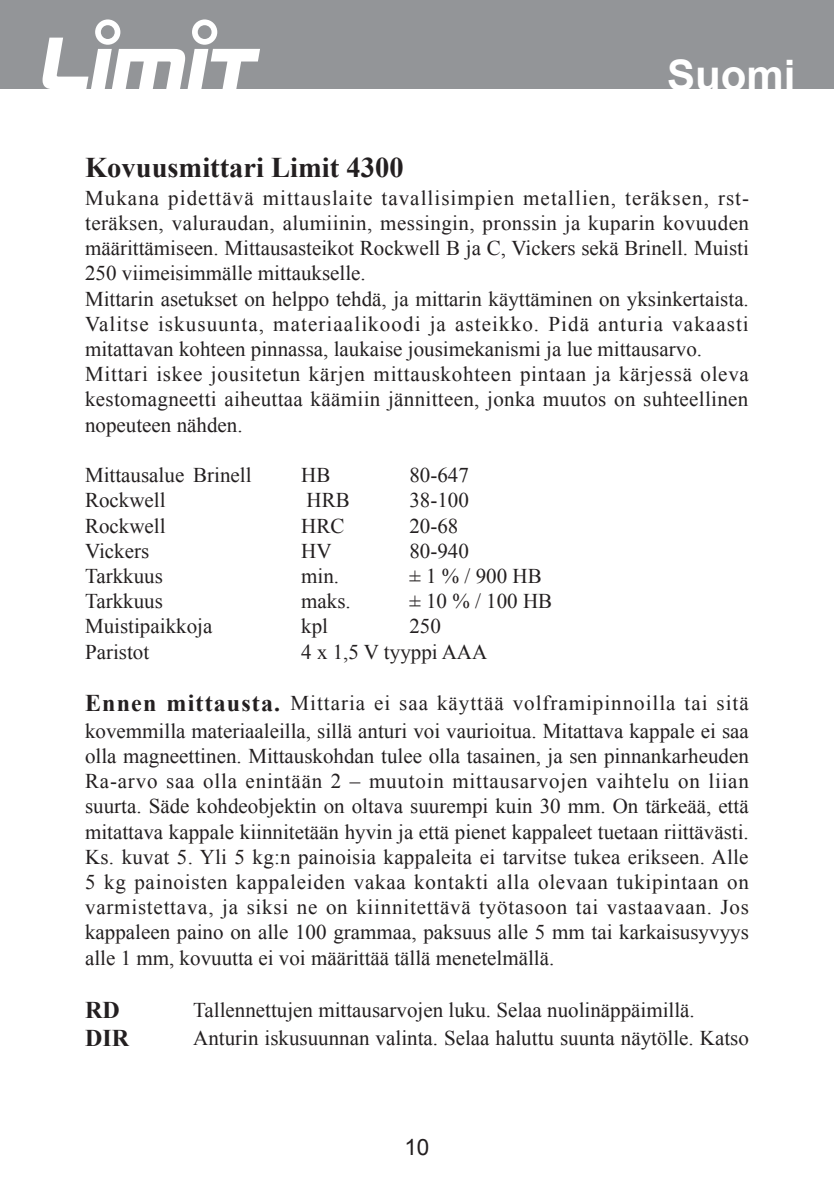
<style>
.page{position:relative;width:834px;height:1191px;background:#fff}
.page>*{position:absolute;margin:0;border:0;box-sizing:border-box;transform-origin:0 0}
.t1{font:700 42px "Arial";color:#fff}
.t2{font:700 28.5px "Times New Roman";color:#231f20}
.t3{font:700 24px "Times New Roman";color:#231f20}
.t4{font:22.5px "Arial";color:#231f20}
.t5{font:21px/25.2px "Times New Roman";color:#231f20}
.s1{font-weight:700;font-size:24px}
</style>
<div class="page">
<div style="left:0;top:0;width:833px;height:89px;background:#939598"></div>
<svg style="left:43px;top:19px;width:217px;height:70px"></svg>
<p class="t1" style="left:667px;top:47px;width:130px">Suomi</p>
<p class="t2" style="left:85px;top:148px;width:320px">Kovuusmittari Limit 4300</p>
<p class="t5" style="left:85px;top:185px;width:665px">Mukana pidettävä mittauslaite tavallisimpien metallien, teräksen, rst&shy;teräksen, valuraudan, alumiinin, messingin, pronssin ja kuparin kovuuden määrittämiseen. Mittausasteikot Rockwell B ja C, Vickers sekä Brinell. Muisti 250 viimeisimmälle mittaukselle.<br>Mittarin asetukset on helppo tehdä, ja mittarin käyttäminen on yksinkertaista.<br>Valitse iskusuunta, materiaalikoodi ja asteikko. Pidä anturia vakaasti mitattavan kohteen pinnassa, laukaise jousimekanismi ja lue mittausarvo.<br>Mittari iskee jousitetun kärjen mittauskohteen pintaan ja kärjessä oleva kestomagneetti aiheuttaa käämiin jännitteen, jonka muutos on suhteellinen nopeuteen nähden.</p>
<p class="t5" style="left:85px;top:462px;width:168px">Mittausalue Brinell</p>
<p class="t5" style="left:301px;top:462px;width:31px">HB</p>
<p class="t5" style="left:409px;top:462px;width:61px">80-647</p>
<p class="t5" style="left:85px;top:487px;width:82px">Rockwell</p>
<p class="t5" style="left:306px;top:487px;width:45px">HRB</p>
<p class="t5" style="left:409px;top:487px;width:61px">38-100</p>
<p class="t5" style="left:85px;top:512px;width:82px">Rockwell</p>
<p class="t5" style="left:301px;top:512px;width:45px">HRC</p>
<p class="t5" style="left:409px;top:512px;width:50px">20-68</p>
<p class="t5" style="left:85px;top:538px;width:66px">Vickers</p>
<p class="t5" style="left:301px;top:538px;width:32px">HV</p>
<p class="t5" style="left:409px;top:538px;width:61px">80-940</p>
<p class="t5" style="left:85px;top:563px;width:79px">Tarkkuus</p>
<p class="t5" style="left:301px;top:563px;width:39px">min.</p>
<p class="t5" style="left:409px;top:563px;width:134px">± 1 % / 900 HB</p>
<p class="t5" style="left:85px;top:588px;width:79px">Tarkkuus</p>
<p class="t5" style="left:301px;top:588px;width:51px">maks.</p>
<p class="t5" style="left:409px;top:588px;width:144px">± 10 % / 100 HB</p>
<p class="t5" style="left:85px;top:613px;width:129px">Muistipaikkoja</p>
<p class="t5" style="left:301px;top:613px;width:28px">kpl</p>
<p class="t5" style="left:409px;top:613px;width:33px">250</p>
<p class="t5" style="left:85px;top:638px;width:66px">Paristot</p>
<p class="t5" style="left:301px;top:638px;width:187px">4 x 1,5 V tyyppi AAA</p>
<p class="t5" style="left:85px;top:689px;width:665px;line-height:27.3px"><span class="s1">Ennen mittausta.</span> Mittaria ei saa käyttää volframipinnoilla tai sitä kovemmilla materiaaleilla, sillä anturi voi vaurioitua. Mitattava kappale ei saa</p>
<p class="t5" style="left:85px;top:743px;width:665px;text-align:justify">olla magneettinen. Mittauskohdan tulee olla tasainen, ja sen pinnankarheuden Ra-arvo saa olla enintään 2 – muutoin mittausarvojen vaihtelu on liian suurta. Säde kohdeobjektin on oltava suurempi kuin 30 mm. On tärkeää, että mitattava kappale kiinnitetään hyvin ja että pienet kappaleet tuetaan riittävästi.<br>Ks. kuvat 5. Yli 5 kg:n painoisia kappaleita ei tarvitse tukea erikseen. Alle 5 kg painoisten kappaleiden vakaa kontakti alla olevaan tukipintaan on varmistettava, ja siksi ne on kiinnitettävä työtasoon tai vastaavaan. Jos kappaleen paino on alle 100 grammaa, paksuus alle 5 mm tai karkaisusyvyys alle 1 mm, kovuutta ei voi määrittää tällä menetelmällä.</p>
<p class="t3" style="left:85px;top:993px;width:36px">RD</p>
<p class="t5" style="left:193px;top:996px;width:503px">Tallennettujen mittausarvojen luku. Selaa nuolinäppäimillä.</p>
<p class="t3" style="left:85px;top:1021px;width:45px">DIR</p>
<p class="t5" style="left:193px;top:1025px;width:557px">Anturin iskusuunnan valinta. Selaa haluttu suunta näytölle. Katso</p>
<p class="t4" style="left:404px;top:1132px;width:27px">10</p>
</div>
